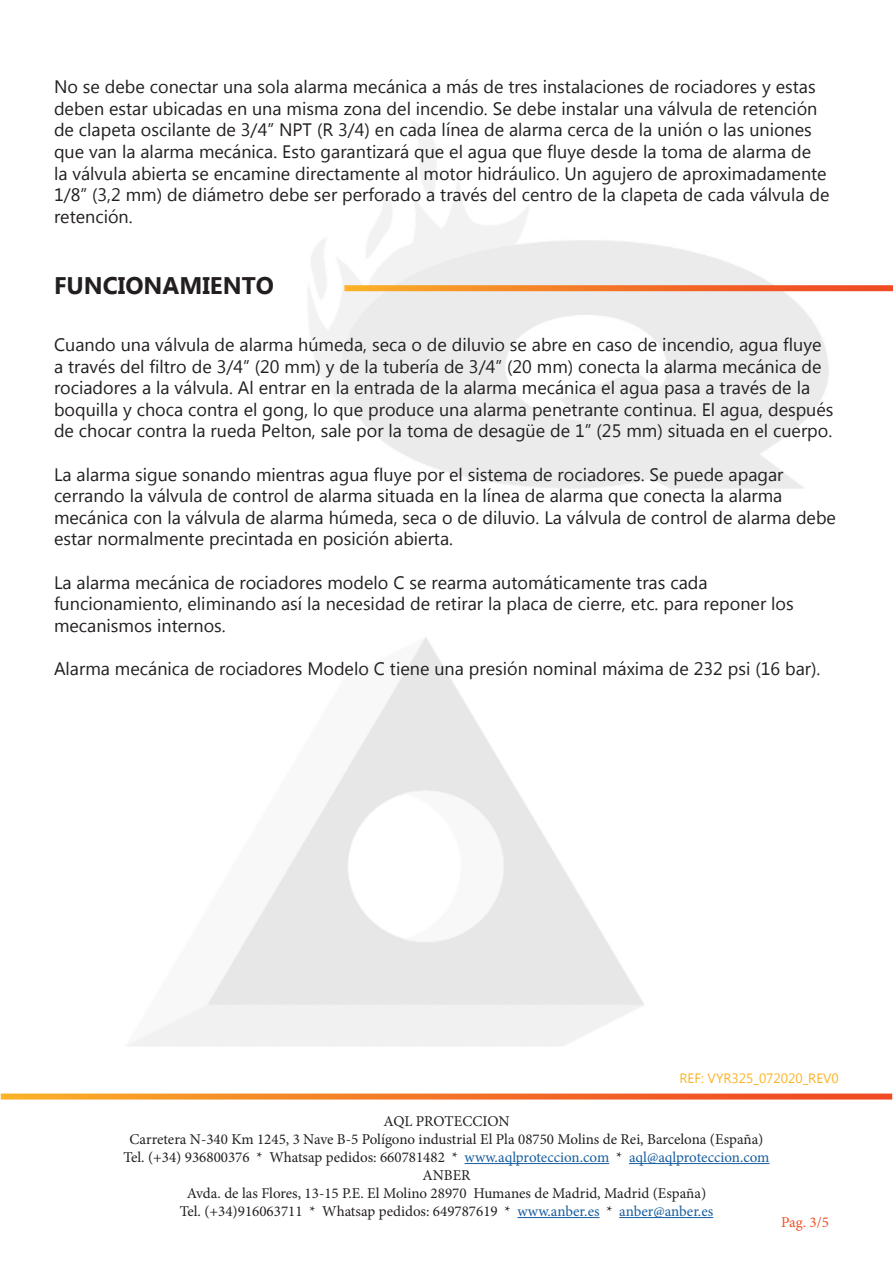
<style>
.page{position:relative;width:893px;height:1263px;background:#fff}
.page>*{position:absolute;margin:0;border:0;box-sizing:border-box;transform-origin:0 0}
.t1{font:700 24px "Microsoft New Tai Lue";color:#231f20}
.t2{font:18px/21.6px "Microsoft New Tai Lue";color:#231f20}
.t3{font:15px/18px "Minion Pro";color:#231f20;text-align:center}
.t4{font:15px "Minion Pro";color:#f05126}
.t5{font:13.5px "Microsoft New Tai Lue";color:#fcb325}
.s1{color:#175d9e}
</style>
<div class="page">
<svg style="left:1px;top:1093px;width:891px;height:6px;background:#f4823a"></svg>
<hr style="left:465px;top:1163px;width:144px;height:1px;background:#175d9e">
<hr style="left:629px;top:1163px;width:141px;height:1px;background:#175d9e">
<hr style="left:517px;top:1217px;width:82px;height:1px;background:#175d9e">
<hr style="left:619px;top:1217px;width:94px;height:1px;background:#175d9e">
<svg style="left:344px;top:285px;width:549px;height:6px;background:#f37a2d"></svg>
<p class="t2" style="left:54px;top:78px;width:777px">No se debe conectar una sola alarma mecánica a más de tres instalaciones de rociadores y estas deben estar ubicadas en una misma zona del incendio. Se debe instalar una válvula de retención de clapeta oscilante de 3/4” NPT (R 3/4) en cada línea de alarma cerca de la unión o las uniones que van la alarma mecánica. Esto garantizará que el agua que fluye desde la toma de alarma de<br>la válvula abierta se encamine directamente al motor hidráulico. Un agujero de aproximadamente 1/8” (3,2 mm) de diámetro debe ser perforado a través del centro de la clapeta de cada válvula de retención.</p>
<h1 class="t1" style="left:54px;top:272px;width:221px">FUNCIONAMIENTO</h1>
<p class="t2" style="left:54px;top:335px;width:781px">Cuando una válvula de alarma húmeda, seca o de diluvio se abre en caso de incendio, agua fluye a través del filtro de 3/4” (20 mm) y de la tubería de 3/4” (20 mm) conecta la alarma mecánica de rociadores a la válvula. Al entrar en la entrada de la alarma mecánica el agua pasa a través de la boquilla y choca contra el gong, lo que produce una alarma penetrante continua. El agua, después de chocar contra la rueda Pelton, sale por la toma de desagüe de 1” (25 mm) situada en el cuerpo.</p>
<p class="t2" style="left:54px;top:465px;width:783px">La alarma sigue sonando mientras agua fluye por el sistema de rociadores. Se puede apagar cerrando la válvula de control de alarma situada en la línea de alarma que conecta la alarma mecánica con la válvula de alarma húmeda, seca o de diluvio. La válvula de control de alarma debe estar normalmente precintada en posición abierta.</p>
<p class="t2" style="left:54px;top:573px;width:741px">La alarma mecánica de rociadores modelo C se rearma automáticamente tras cada funcionamiento, eliminando así la necesidad de retirar la placa de cierre, etc. para reponer los mecanismos internos.</p>
<p class="t2" style="left:54px;top:659px;width:768px">Alarma mecánica de rociadores Modelo C tiene una presión nominal máxima de 232 psi (16 bar).</p>
<p class="t5" style="left:679px;top:1071px;width:161px">REF: VYR325_072020_REV0</p>
<p class="t3" style="left:123px;top:1112px;width:648px">AQL PROTECCION<br>Carretera N-340 Km 1245, 3 Nave B-5 Polígono industrial El Pla 08750 Molins de Rei, Barcelona (España)<br>Tel. (+34) 936800376 * Whatsap pedidos: 660781482 * <span class="s1">www.aqlproteccion.com</span> * <span class="s1">aql@aqlproteccion.com </span>ANBER<br>Avda. de las Flores, 13-15 P.E. El Molino 28970 Humanes de Madrid, Madrid (España)<br>Tel. (+34)916063711 * Whatsap pedidos: 649787619 * <span class="s1">www.anber.es</span> * <span class="s1">anber@anber.es</span></p>
<p class="t4" style="left:781px;top:1212px;width:49px">Pag. 3/5</p>
</div>
